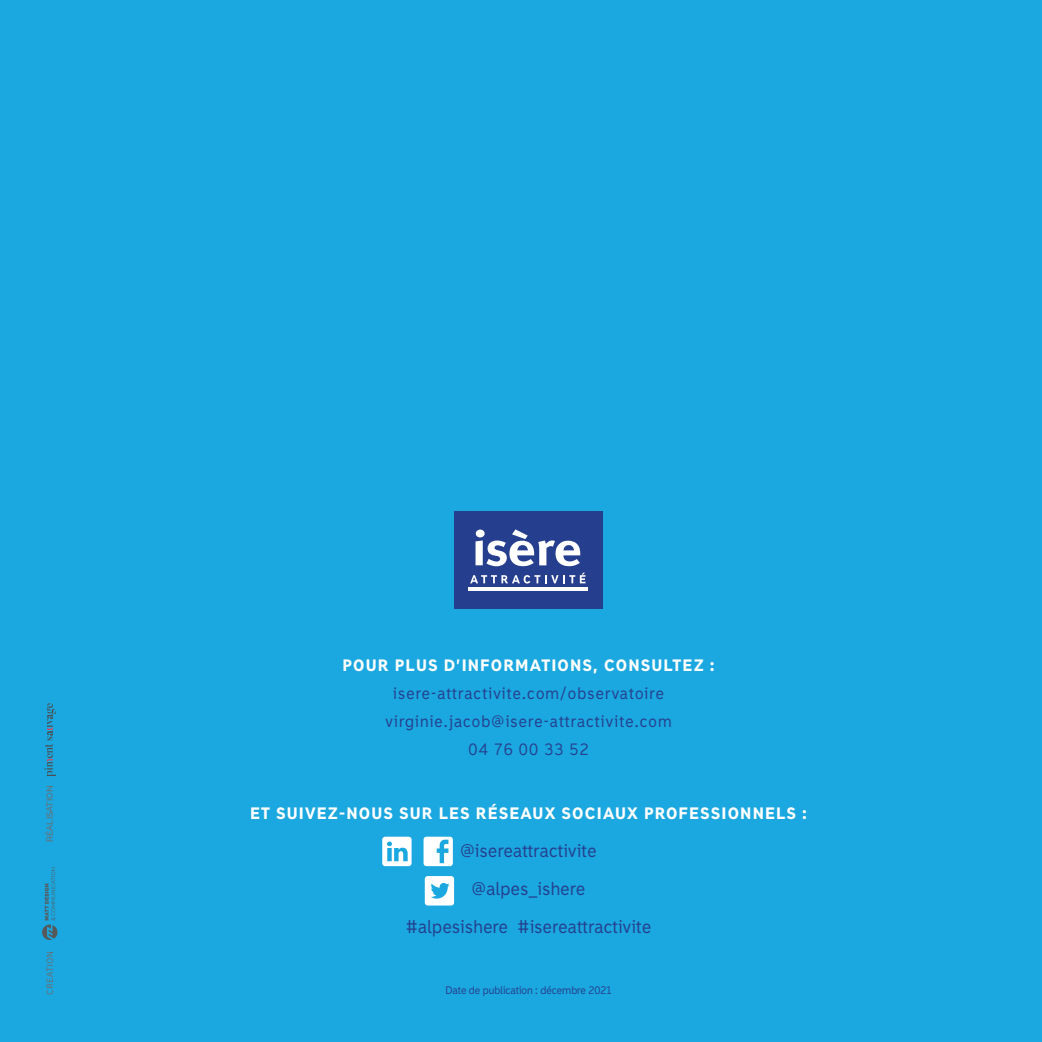
<style>
.page{position:relative;width:1042px;height:1042px;background:#1ba7df}
.page>*{position:absolute;margin:0;border:0;box-sizing:border-box;transform-origin:0 0}
.t1{font:17.5px "Madras";letter-spacing:.025em;color:#253f8e}
.t2{font:15.75px "Madras";letter-spacing:.075em;color:#253f8e}
.t3{font:900 15.75px "Madras";letter-spacing:.075em;color:#fff}
.t4{font:10.5px "Madras";color:#253f8e}
.t5{font:500 8.75px "Raleway";color:#6c6d70}
</style>
<div class="page">
<svg style="left:425px;top:876px;width:29px;height:29px"></svg>
<svg style="left:423px;top:836px;width:30px;height:30px"></svg>
<svg style="left:382px;top:836px;width:29px;height:30px"></svg>
<svg style="left:46px;top:952px;width:7px;height:42px"></svg>
<svg style="left:42px;top:867px;width:15px;height:73px"></svg>
<svg style="left:44px;top:703px;width:12px;height:73px"></svg>
<svg style="left:454px;top:512px;width:149px;height:97px;background:#495ea0"></svg>
<p class="t5" style="left:45px;top:841px;width:57px;rotate:-90deg">RÉALISATION</p>
<p class="t3" style="left:342px;top:654px;width:374px">POUR PLUS D’INFORMATIONS, CONSULTEZ :</p>
<p class="t2" style="left:393px;top:683px;width:272px">isere-attractivite.com/observatoire</p>
<p class="t2" style="left:385px;top:711px;width:288px">virginie.jacob@isere-attractivite.com</p>
<p class="t2" style="left:468px;top:739px;width:122px">04 76 00 33 52</p>
<p class="t3" style="left:250px;top:803px;width:558px">ET SUIVEZ-NOUS SUR LES RÉSEAUX SOCIAUX PROFESSIONNELS :</p>
<p class="t1" style="left:460px;top:840px;width:137px">@isereattractivite</p>
<p class="t1" style="left:472px;top:878px;width:115px">@alpes_ishere</p>
<p class="t1" style="left:406px;top:916px;width:247px">#alpesishere #isereattractivite</p>
<p class="t4" style="left:445px;top:984px;width:168px">Date de publication : décembre 2021</p>
</div>
